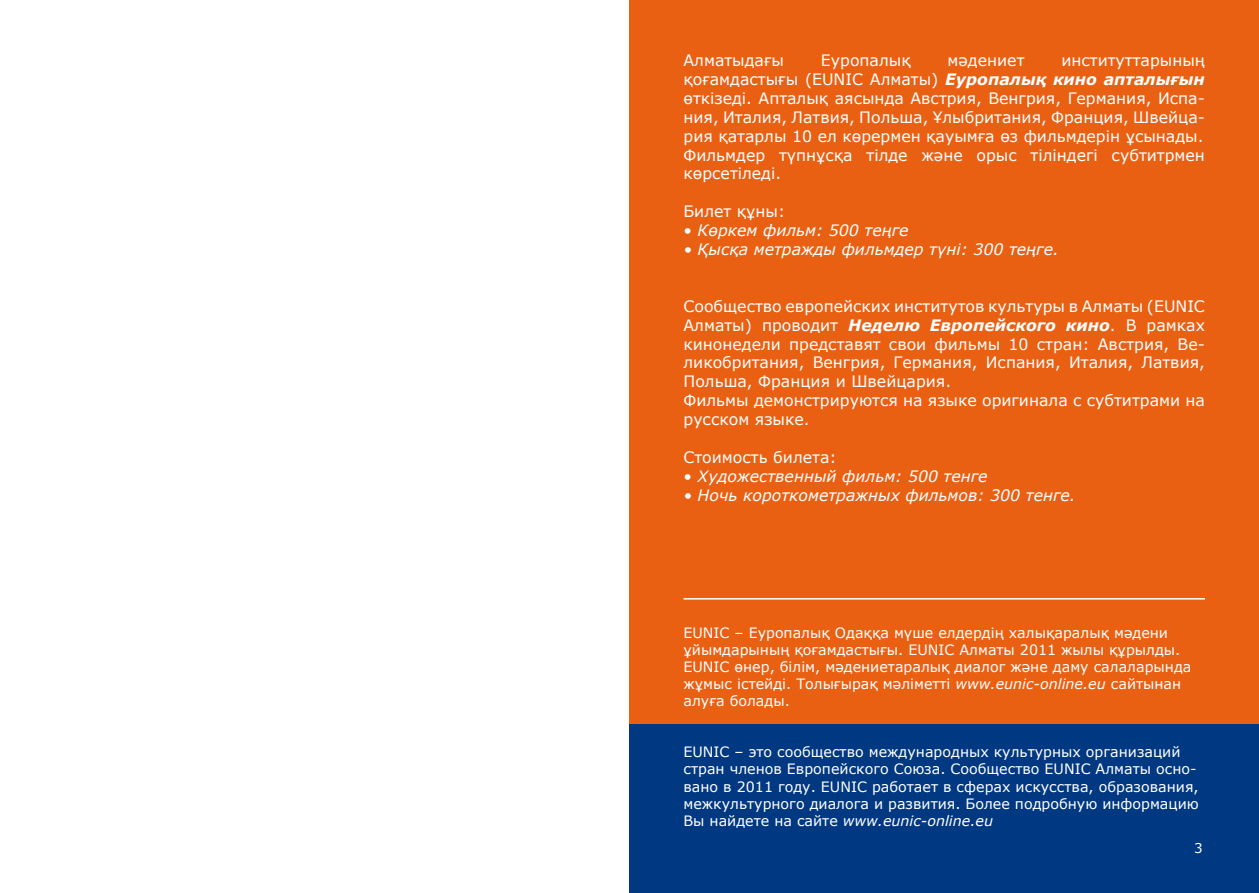
<style>
.page{position:relative;width:1259px;height:893px;background:#fff}
.page>*{position:absolute;margin:0;border:0;box-sizing:border-box;transform-origin:0 0}
.t1{font:15.75px/18.9px "Verdana";color:#fff;text-align:justify}
.t2{font:italic 15.75px "Verdana";color:#fff}
.t3{font:14.25px/17.1px "Verdana";color:#fff}
.t4{font:13.5px "Verdana";color:#fff}
.s1{font-weight:700;font-style:italic}
.s2{font-style:normal}
.s3{font-style:italic}
</style>
<div class="page">
<div style="left:629px;top:687px;width:630px;height:206px;background:#003882"></div>
<div style="left:629px;top:0;width:630px;height:723px;background:#e96013"></div>
<hr style="left:683px;top:598px;width:522px;height:2px;background:#fff">
<p class="t1" style="left:683px;top:51px;width:102px">Алматыдағы</p>
<p class="t1" style="left:821px;top:51px;width:91px">Еуропалық</p>
<p class="t1" style="left:947px;top:51px;width:78px">мәдениет</p>
<p class="t1" style="left:683px;top:51px;width:523px;text-indent:378px">институттарының қоғамдастығы (EUNIC Алматы) <span class="s1">Еуропалық кино апталығын </span>өткізеді. Апталық аясында Австрия, Венгрия, Германия, Испа&shy;ния, Италия, Латвия, Польша, Ұлыбритания, Франция, Швейца&shy;рия қатарлы 10 ел көрермен қауымға өз фильмдерін ұсынады.<br>Фильмдер түпнұсқа тілде және орыс тіліндегі субтитрмен көрсетіледі.</p>
<p class="t1" style="left:683px;top:202px;width:103px">Билет құны:</p>
<p class="t2" style="left:683px;top:220px;width:227px"><span class="s2">•</span> Көркем фильм: 500 теңге</p>
<p class="t2" style="left:683px;top:238px;width:377px">• Қысқа метражды фильмдер түні: 300 теңге.</p>
<p class="t1" style="left:683px;top:296px;width:523px;text-align:left">Сообщество европейских институтов культуры в Алматы (EUNIC Алматы) проводит <span class="s1">Неделю Европейского кино</span>. В рамках кинонедели представят свои фильмы 10 стран: Австрия, Ве&shy;ликобритания, Венгрия, Германия, Испания, Италия, Латвия, Польша, Франция и Швейцария.<br>Фильмы демонстрируются на языке оригинала с субтитрами на русском языке.</p>
<p class="t1" style="left:683px;top:448px;width:155px">Стоимость билета:</p>
<p class="t2" style="left:683px;top:465px;width:306px"><span class="s2">•</span> Художественный фильм: 500 тенге</p>
<p class="t2" style="left:683px;top:484px;width:394px">• Ночь короткометражных фильмов: 300 тенге.</p>
<p class="t3" style="left:683px;top:624px;width:509px">EUNIC – Еуропалық Одаққа мүше елдердің халықаралық мәдени ұйымдарының қоғамдастығы. EUNIC Алматы 2011 жылы құрылды.<br>EUNIC өнер, білім, мәдениетаралық диалог және даму салаларында жұмыс істейді. Толығырақ мәліметті <span class="s3">www.eunic-online.eu</span> сайтынан алуға болады.</p>
<p class="t3" style="left:683px;top:743px;width:517px">EUNIC – это сообщество международных культурных организаций стран членов Европейского Союза. Сообщество EUNIC Алматы осно&shy;вано в 2011 году. EUNIC работает в сферах искусства, образования, межкультурного диалога и развития. Более подробную информацию Вы найдете на сайте <span class="s3">www.eunic-online.eu</span></p>
<p class="t4" style="left:1194px;top:838px;width:10px">3</p>
</div>
